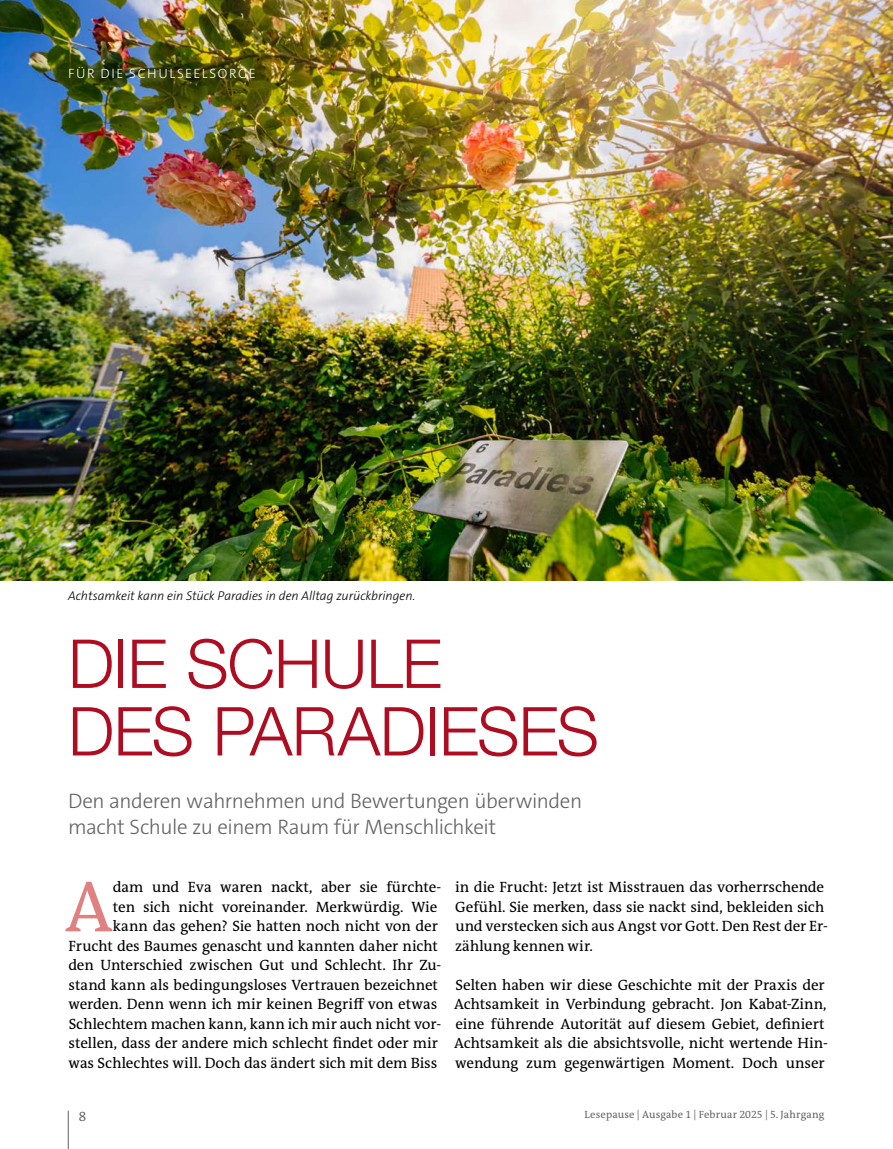
<style>
.page{position:relative;width:893px;height:1149px;background:#fff}
.page>*{position:absolute;margin:0;border:0;box-sizing:border-box;transform-origin:0 0}
.t1{font:72.75px "The Antiqua B W5 Plain";color:#df8081}
.t2{font:300 67.5px/67.5px "Helvetica Neue LT Pro";letter-spacing:-.015em;color:#ae0c21}
.t3{font:300 21px/25.5px "The Sans C4 s";letter-spacing:-.02em;color:#636362}
.t4{font:15px/19.5px "The Antiqua B W5 Plain";letter-spacing:-.005em;color:#000}
.t5{font:300 13.5px "The Sans C4 s";letter-spacing:.115em;color:#fff}
.t6{font:13.5px "The Antiqua B W5 Plain";color:#636362}
.t7{font:italic 300 12.75px "The Sans C4 s";letter-spacing:-.005em;color:#000}
.t8{font:10.5px "The Antiqua B W5 Plain";letter-spacing:.015em;color:#636362}
</style>
<div class="page">
<img style="left:0;top:0;width:892px;height:580px">
<hr style="left:892px;top:0;width:1px;height:1148px;background:#e49493">
<hr style="left:68px;top:1110px;width:1px;height:38px;background:#636362">
<p class="t5" style="left:68px;top:65px;width:189px">FÜR DIE SCHULSEELSORGE</p>
<p class="t7" style="left:68px;top:587px;width:349px">Achtsamkeit kann ein Stück Paradies in den Alltag zurückbringen.</p>
<h2 class="t2" style="left:68px;top:628px;width:532px">DIE SCHULE<br>DES PARADIESES</h2>
<h3 class="t3" style="left:68px;top:788px;width:516px">Den anderen wahrnehmen und Bewertungen überwinden macht Schule zu einem Raum für Menschlichkeit</h3>
<p class="t4" style="left:68px;top:877px;width:374px;text-align:right">dam und Eva waren nackt, aber sie fürchte-<br>ten sich nicht voreinander. Merkwürdig. Wie<br>kann das gehen? Sie hatten noch nicht von der Frucht des Baumes genascht und kannten daher nicht den Unterschied zwischen Gut und Schlecht. Ihr Zu&shy;stand kann als bedingungsloses Vertrauen bezeichnet werden. Denn wenn ich mir keinen Begriff von etwas Schlechtem machen kann, kann ich mir auch nicht vor&shy;stellen, dass der andere mich schlecht findet oder mir was Schlechtes will. Doch das ändert sich mit dem Biss</p>
<h1 class="t1" style="left:65px;top:859px;width:50px">A</h1>
<p class="t4" style="left:455px;top:877px;width:374px">in die Frucht: Jetzt ist Misstrauen das vorherrschende Gefühl. Sie merken, dass sie nackt sind, bekleiden sich und verstecken sich aus Angst vor Gott. Den Rest der Er&shy;zählung kennen wir.</p>
<p class="t4" style="left:454px;top:974px;width:375px">Selten haben wir diese Geschichte mit der Praxis der Achtsamkeit in Verbindung gebracht. Jon Kabat-Zinn, eine führende Autorität auf diesem Gebiet, definiert Achtsamkeit als die absichtsvolle, nicht wertende Hin&shy;wendung zum gegenwärtigen Moment. Doch unser</p>
<p class="t6" style="left:79px;top:1107px;width:9px">8</p>
<p class="t8" style="left:585px;top:1107px;width:241px">Lesepause | Ausgabe 1 | Februar 2025 | 5. Jahrgang</p>
</div>
